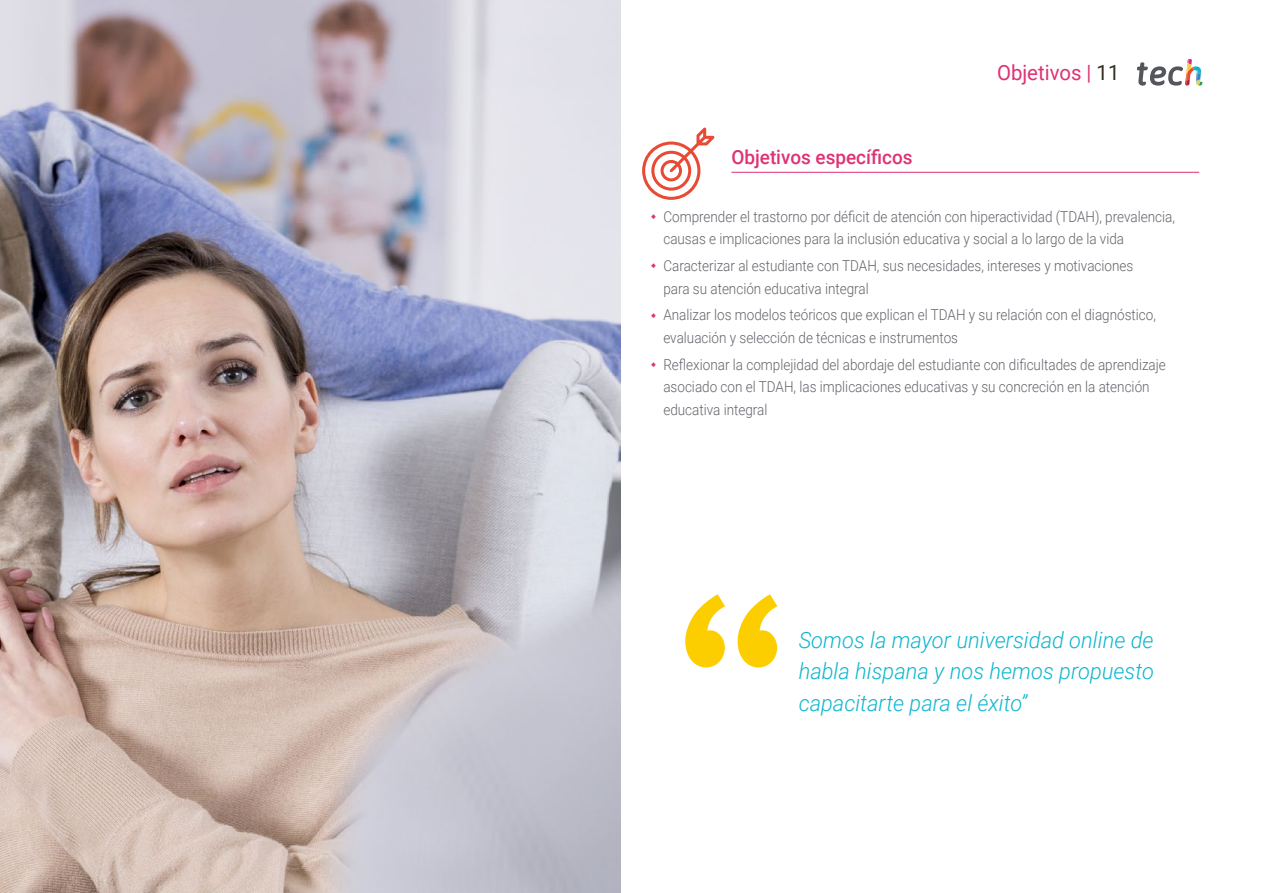
<style>
.page{position:relative;width:1263px;height:893px;background:#fff}
.page>*{position:absolute;margin:0;border:0;box-sizing:border-box;transform-origin:0 0}
.t1{font:italic 300 22.5px/31.5px "Roboto";color:#0fb6cf;text-align:justify}
.t2{font:21px "Roboto";color:#df3174}
.t3{font:500 19.5px "Roboto";color:#df3174}
.t4{font:300 15px/22.5px "Roboto";color:#61646a;scale:.9 1}
.s1{color:#312e20}
</style>
<div class="page">
<img style="left:0;top:0;width:621px;height:893px">
<hr style="left:731px;top:172px;width:468px;height:1px;background:#df3174">
<svg style="left:642px;top:127px;width:72px;height:73px"></svg>
<svg style="left:685px;top:594px;width:92px;height:73px"></svg>
<svg style="left:1137px;top:59px;width:65px;height:27px"></svg>
<h3 class="t3" style="left:731px;top:143px;width:183px">Objetivos específicos</h3>
<h2 class="t2" style="left:997px;top:57px;width:124px">Objetivos | <span class="s1">11</span></h2>
<p class="t4" style="left:663px;top:205px;width:570px">Comprender el trastorno por déficit de atención con hiperactividad (TDAH), prevalencia, causas e implicaciones para la inclusión educativa y social a lo largo de la vida</p>
<p class="t4" style="left:663px;top:254px;width:524px">Caracterizar al estudiante con TDAH, sus necesidades, intereses y motivaciones para su atención educativa integral</p>
<p class="t4" style="left:663px;top:303px;width:549px">Analizar los modelos teóricos que explican el TDAH y su relación con el diagnóstico, evaluación y selección de técnicas e instrumentos</p>
<p class="t4" style="left:663px;top:352px;width:560px">Reflexionar la complejidad del abordaje del estudiante con dificultades de aprendizaje asociado con el TDAH, las implicaciones educativas y su concreción en la atención educativa integral</p>
<h1 class="t1" style="left:799px;top:623px;width:357px">Somos la mayor universidad online de habla hispana y nos hemos propuesto capacitarte para el éxito”</h1>
</div>
